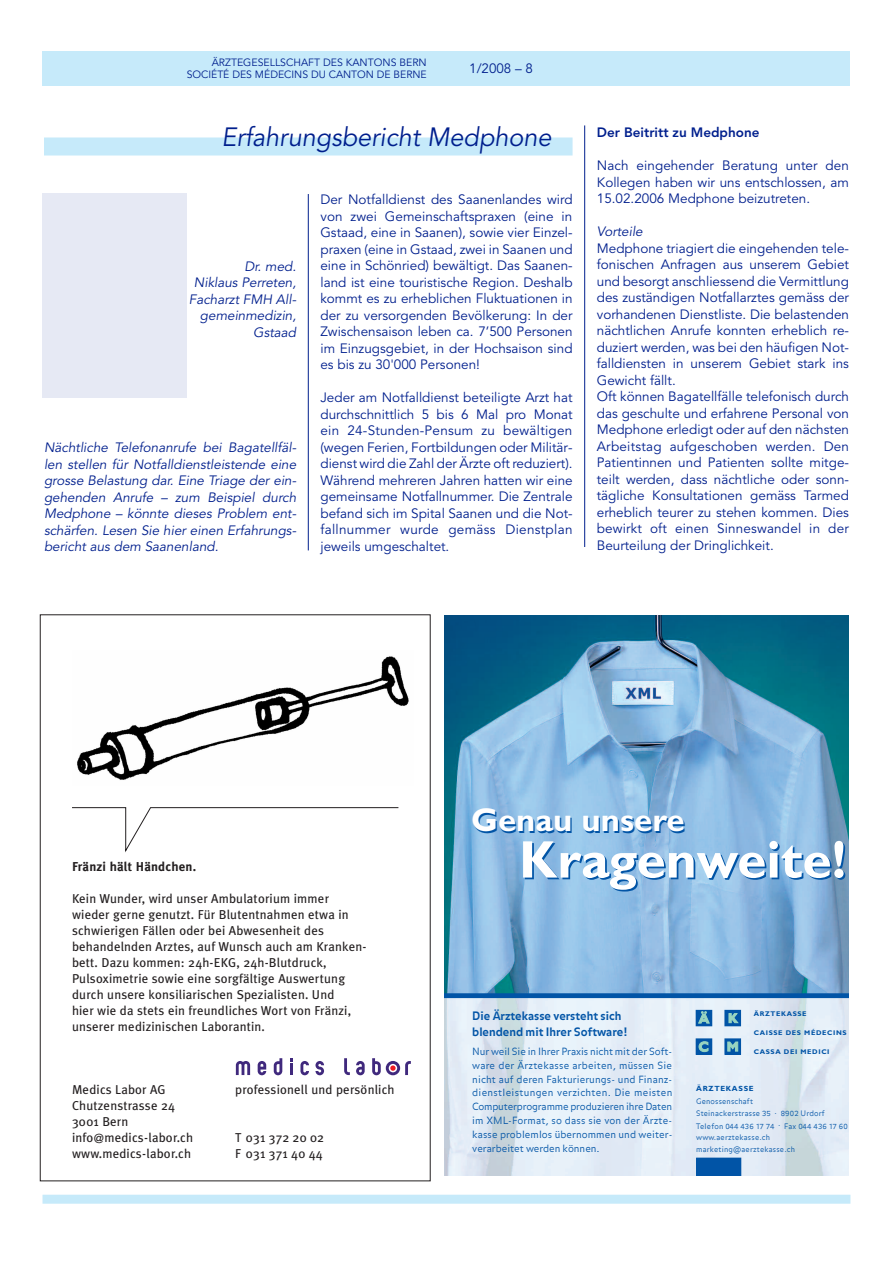
<style>
.page{position:relative;width:893px;height:1263px;background:#fff}
.page>*{position:absolute;margin:0;border:0;box-sizing:border-box;transform-origin:0 0}
.t1{font:53.1px "Gill Sans Bold+AHMUBL";color:#0154a6}
.t2{font:33px "Gill Sans Bold+AHMUBL";color:#0154a6}
.t3{font:italic 26.25px "Avenir";color:#001f8d;scale:.96 1}
.t4{font:13.5px/16.5px "Avenir";color:#001f8d;text-align:justify}
.t5{font:italic 13.5px/16.5px "Avenir";color:#001f8d;text-align:right}
.t6{font:800 13.5px "Avenir";color:#001f8d}
.t7{font:12.9px/15.9px "Meta Plus Book Roman+UWWOCI";letter-spacing:.015em;color:#231f20}
.t8{font:12.9px "Meta Plus Bold Roman+RJRNRB";color:#231f20}
.t9{font:11.55px/16.2px "Balance Bold Roman+CHNIWX";color:#0154a6}
.t10{font:10.5px/12px "Avenir";color:#001f8d;text-align:right}
.t11{font:9.9px/13.8px "Balance Light Roman+SMIBTT";letter-spacing:.005em;color:#0154a6;text-align:justify}
.t12{font:7.5px/12.3px "Balance Light Roman+SMIBTT";letter-spacing:.025em;color:#0154a6}
.t13{font:7.5px "Gill Sans Bold+AHMUBL";letter-spacing:.09em;color:#0154a6}
.t14{font:6.9px "Gill Sans Bold+AHMUBL";letter-spacing:.09em;color:#0154a6}
</style>
<div class="page">
<div style="left:43px;top:1195px;width:807px;height:9px;background:#c6eafa"></div>
<div style="left:43px;top:51px;width:807px;height:34px;background:#c6eafa"></div>
<hr style="left:308px;top:194px;width:1px;height:356px;background:#001f8d">
<hr style="left:584px;top:125px;width:1px;height:422px;background:#001f8d">
<img style="left:445px;top:615px;width:404px;height:378px">
<img style="left:445px;top:998px;width:404px;height:178px">
<svg style="left:445px;top:993px;width:404px;height:5px;background:#0758a8"></svg>
<svg style="left:696px;top:1158px;width:45px;height:18px"></svg>
<svg style="left:698px;top:1041px;width:12px;height:11px"></svg>
<div style="left:696px;top:1039px;width:16px;height:15px;border:1px solid #0154a6"></div>
<svg style="left:727px;top:1041px;width:12px;height:11px"></svg>
<div style="left:725px;top:1039px;width:16px;height:15px;border:1px solid #0154a6"></div>
<svg style="left:698px;top:1012px;width:12px;height:12px"></svg>
<div style="left:696px;top:1010px;width:16px;height:16px;border:1px solid #0154a6"></div>
<svg style="left:727px;top:1012px;width:12px;height:12px"></svg>
<div style="left:725px;top:1010px;width:16px;height:16px;border:1px solid #0154a6"></div>
<svg style="left:729px;top:1013px;width:9px;height:10px"></svg>
<svg style="left:728px;top:1042px;width:10px;height:9px"></svg>
<svg style="left:699px;top:1041px;width:9px;height:11px"></svg>
<svg style="left:698px;top:1011px;width:11px;height:12px"></svg>
<img style="left:77px;top:656px;width:332px;height:124px">
<svg style="left:72px;top:807px;width:327px;height:46px"></svg>
<svg style="left:236px;top:1061px;width:14px;height:14px"></svg>
<svg style="left:290px;top:1058px;width:3px;height:17px"></svg>
<svg style="left:300px;top:1061px;width:9px;height:14px"></svg>
<svg style="left:315px;top:1061px;width:9px;height:14px"></svg>
<svg style="left:344px;top:1058px;width:6px;height:17px"></svg>
<svg style="left:356px;top:1061px;width:9px;height:14px"></svg>
<svg style="left:372px;top:1058px;width:39px;height:17px"></svg>
<svg style="left:258px;top:1061px;width:8px;height:14px"></svg>
<svg style="left:274px;top:1058px;width:8px;height:17px"></svg>
<div style="left:44px;top:137px;width:529px;height:18px;background:#c6eafa"></div>
<div style="left:43px;top:193px;width:144px;height:204px;background:#e6e9f4"></div>
<p class="t10" style="left:187px;top:57px;width:242px">ÄRZTEGESELLSCHAFT DES KANTONS BERN<br>SOCIÉTÉ DES MÉDECINS DU CANTON DE BERNE</p>
<p class="t4" style="left:469px;top:61px;width:65px">1/2008 – 8</p>
<h3 class="t3" style="left:221px;top:126px;width:345px">Erfahrungsbericht Medphone</h3>
<p class="t5" style="left:189px;top:259px;width:109px">Dr. med.<br>Niklaus Perreten,<br>Facharzt FMH All&shy;gemeinmedizin,<br>Gstaad</p>
<p class="t5" style="left:44px;top:440px;width:254px;text-align:justify">Nächtliche Telefonanrufe bei Bagatellfäl&shy;len stellen für Notfalldienstleistende eine grosse Belastung dar. Eine Triage der ein&shy;gehenden Anrufe – zum Beispiel durch Medphone – könnte dieses Problem ent&shy;schärfen. Lesen Sie hier einen Erfahrungs&shy;bericht aus dem Saanenland.</p>
<p class="t4" style="left:320px;top:192px;width:254px">Der Notfalldienst des Saanenlandes wird von zwei Gemeinschaftspraxen (eine in Gstaad, eine in Saanen), sowie vier Einzel&shy;praxen (eine in Gstaad, zwei in Saanen und eine in Schönried) bewältigt. Das Saanen&shy;land ist eine touristische Region. Deshalb kommt es zu erheblichen Fluktuationen in der zu versorgenden Bevölkerung: In der Zwischensaison leben ca. 7’500 Personen im Einzugsgebiet, in der Hochsaison sind es bis zu 30'000 Personen!</p>
<p class="t4" style="left:320px;top:390px;width:254px">Jeder am Notfalldienst beteiligte Arzt hat durchschnittlich 5 bis 6 Mal pro Monat ein 24-Stunden-Pensum zu bewältigen (wegen Ferien, Fortbildungen oder Militär&shy;dienst wird die Zahl der Ärzte oft reduziert).<br>Während mehreren Jahren hatten wir eine gemeinsame Notfallnummer. Die Zentrale befand sich im Spital Saanen und die Not&shy;fallnummer wurde gemäss Dienstplan jeweils umgeschaltet.</p>
<p class="t6" style="left:597px;top:127px;width:164px">Der Beitritt zu Medphone</p>
<p class="t4" style="left:597px;top:158px;width:254px">Nach eingehender Beratung unter den Kollegen haben wir uns entschlossen, am 15.02.2006 Medphone beizutreten.</p>
<p class="t5" style="left:597px;top:224px;width:47px">Vorteile</p>
<p class="t4" style="left:597px;top:241px;width:254px;text-align:left">Medphone triagiert die eingehenden tele&shy;fonischen Anfragen aus unserem Gebiet und besorgt anschliessend die Vermittlung des zuständigen Notfallarztes gemäss der vorhandenen Dienstliste. Die belastenden nächtlichen Anrufe konnten erheblich re&shy;duziert werden, was bei den häufigen Not&shy;falldiensten in unserem Gebiet stark ins Gewicht fällt.<br>Oft können Bagatellfälle telefonisch durch das geschulte und erfahrene Personal von Medphone erledigt oder auf den nächsten Arbeitstag aufgeschoben werden. Den Patientinnen und Patienten sollte mitge&shy;teilt werden, dass nächtliche oder sonn&shy;tägliche Konsultationen gemäss Tarmed erheblich teurer zu stehen kommen. Dies bewirkt oft einen Sinneswandel in der Beurteilung der Dringlichkeit.</p>
<p class="t8" style="left:72px;top:859px;width:126px">Fränzi hält Händchen.</p>
<p class="t7" style="left:72px;top:891px;width:296px">Kein Wunder, wird unser Ambulatorium immer wieder gerne genutzt. Für Blutentnahmen etwa in schwierigen Fällen oder bei Abwesenheit des behandelnden Arztes, auf Wunsch auch am Kranken&shy;bett. Dazu kommen: 24h-EKG, 24h-Blutdruck, Pulsoximetrie sowie eine sorgfältige Auswertung durch unsere konsiliarischen Spezialisten. Und<br>hier wie da stets ein freundliches Wort von Fränzi, unserer medizinischen Laborantin.</p>
<p class="t7" style="left:72px;top:1082px;width:95px">Medics Labor AG</p>
<p class="t7" style="left:235px;top:1082px;width:161px">professionell und persönlich</p>
<p class="t7" style="left:72px;top:1098px;width:123px">Chutzenstrasse 24<br>3001 Bern info@medics-labor.ch</p>
<p class="t7" style="left:235px;top:1129px;width:90px">T 031 372 20 02</p>
<p class="t7" style="left:72px;top:1145px;width:121px">www.medics-labor.ch</p>
<p class="t7" style="left:235px;top:1145px;width:89px">F 031 371 40 44</p>
<h2 class="t2" style="left:472px;top:809px;width:215px">Genau unsere</h2>
<h1 class="t1" style="left:521px;top:841px;width:329px">Kragenweite!</h1>
<p class="t9" style="left:472px;top:1007px;width:157px">Die Ärztekasse versteht sich blendend mit Ihrer Software!</p>
<p class="t11" style="left:472px;top:1044px;width:202px">Nur weil Sie in Ihrer Praxis nicht mit der Soft&shy;ware der Ärztekasse arbeiten, müssen Sie nicht auf deren Fakturierungs- und Finanz&shy;dienstleistungen verzichten. Die meisten Computerprogramme produzieren ihre Daten im XML-Format, so dass sie von der Ärzte&shy;kasse problemlos übernommen und weiter&shy;verarbeitet werden können.</p>
<p class="t14" style="left:754px;top:1011px;width:54px">ÄRZTEKASSE</p>
<p class="t14" style="left:754px;top:1030px;width:94px">CAISSE DES MÉDECINS</p>
<p class="t14" style="left:754px;top:1049px;width:77px">CASSA DEI MEDICI</p>
<p class="t13" style="left:696px;top:1086px;width:59px">ÄRZTEKASSE</p>
<p class="t12" style="left:696px;top:1095px;width:153px">Genossenschaft<br>Steinackerstrasse 35 . 8902 Urdorf<br>Telefon 044 436 17 74 . Fax 044 436 17 60</p>
<p class="t12" style="left:696px;top:1132px;width:100px;line-height:11.7px">www.aerztekasse.ch marketing@aerztekasse.ch</p>
</div>
